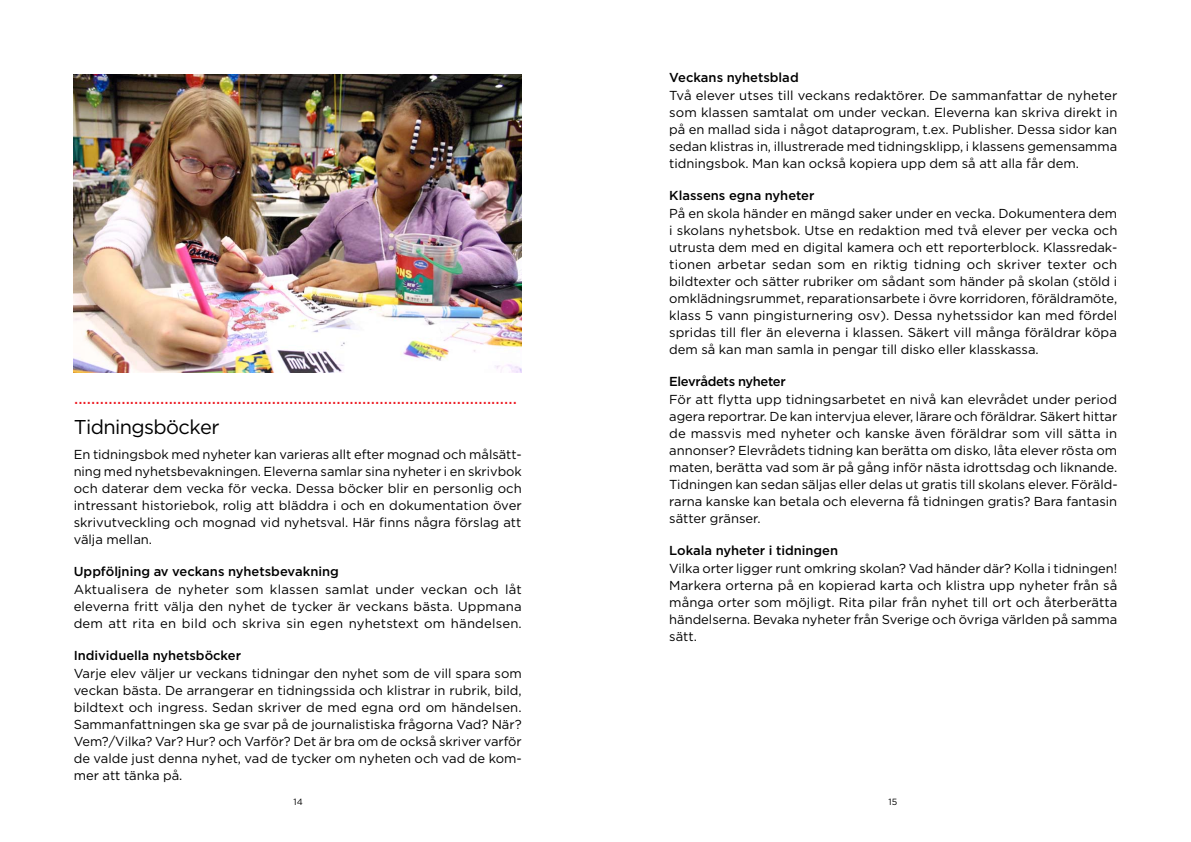
<style>
.page{position:relative;width:1191px;height:842px;background:#fff}
.page>*{position:absolute;margin:0;border:0;box-sizing:border-box;transform-origin:0 0}
.t1{font:20px "Gotham";color:#ed1c24}
.t2{font:20px "Gotham";letter-spacing:-.03em;color:#000}
.t3{font:13px/17px "Gotham";color:#000;text-align:justify}
.t4{font:500 13px "Gotham";color:#000}
.t5{font:500 13px "Gotham";letter-spacing:-.03em;color:#000}
.t6{font:9px "Gotham";color:#000}
</style>
<div class="page">
<img style="left:74px;top:74px;width:448px;height:299px">
<h1 class="t1" style="left:74px;top:385px;width:445px">.......................................................................................................</h1>
<h1 class="t2" style="left:74px;top:415px;width:147px">Tidningsböcker</h1>
<p class="t3" style="left:74px;top:446px;width:450px">En tidningsbok med nyheter kan varieras allt efter mognad och målsätt&shy;ning med nyhetsbevakningen. Eleverna samlar sina nyheter i en skrivbok och daterar dem vecka för vecka. Dessa böcker blir en personlig och intressant historiebok, rolig att bläddra i och en dokumentation över skrivutveckling och mognad vid nyhetsval. Här finns några förslag att välja mellan.</p>
<p class="t4" style="left:74px;top:564px;width:267px">Uppföljning av veckans nyhetsbevakning</p>
<p class="t3" style="left:74px;top:581px;width:449px">Aktualisera de nyheter som klassen samlat under veckan och låt eleverna fritt välja den nyhet de tycker är veckans bästa. Uppmana dem att rita en bild och skriva sin egen nyhetstext om händelsen.</p>
<p class="t4" style="left:74px;top:648px;width:169px">Individuella nyhetsböcker</p>
<p class="t3" style="left:74px;top:665px;width:450px">Varje elev väljer ur veckans tidningar den nyhet som de vill spara som veckan bästa. De arrangerar en tidningssida och klistrar in rubrik, bild, bildtext och ingress. Sedan skriver de med egna ord om händelsen.<br>Sammanfattningen ska ge svar på de journalistiska frågorna Vad? När?<br>Vem?/Vilka? Var? Hur? och Varför? Det är bra om de också skriver varför de valde just denna nyhet, vad de tycker om nyheten och vad de kom&shy;mer att tänka på.</p>
<p class="t4" style="left:669px;top:70px;width:131px">Veckans nyhetsblad</p>
<p class="t3" style="left:669px;top:87px;width:450px">Två elever utses till veckans redaktörer. De sammanfattar de nyheter som klassen samtalat om under veckan. Eleverna kan skriva direkt in på en mallad sida i något dataprogram, t.ex. Publisher. Dessa sidor kan sedan klistras in, illustrerade med tidningsklipp, i klassens gemensamma tidningsbok. Man kan också kopiera upp dem så att alla får dem.</p>
<p class="t4" style="left:669px;top:188px;width:147px">Klassens egna nyheter</p>
<p class="t3" style="left:669px;top:205px;width:450px">På en skola händer en mängd saker under en vecka. Dokumentera dem i skolans nyhetsbok. Utse en redaktion med två elever per vecka och utrusta dem med en digital kamera och ett reporterblock. Klassredak&shy;tionen arbetar sedan som en riktig tidning och skriver texter och bildtexter och sätter rubriker om sådant som händer på skolan (stöld i omklädningsrummet, reparationsarbete i övre korridoren, föräldramöte, klass 5 vann pingisturnering osv). Dessa nyhetssidor kan med fördel spridas till fler än eleverna i klassen. Säkert vill många föräldrar köpa dem så kan man samla in pengar till disko eller klasskassa.</p>
<p class="t5" style="left:669px;top:374px;width:118px">Elevrådets nyheter</p>
<p class="t3" style="left:669px;top:391px;width:449px">För att flytta upp tidningsarbetet en nivå kan elevrådet under period agera reportrar. De kan intervjua elever, lärare och föräldrar. Säkert hittar de massvis med nyheter och kanske även föräldrar som vill sätta in annonser? Elevrådets tidning kan berätta om disko, låta elever rösta om maten, berätta vad som är på gång inför nästa idrottsdag och liknande.<br>Tidningen kan sedan säljas eller delas ut gratis till skolans elever. Föräld&shy;rarna kanske kan betala och eleverna få tidningen gratis? Bara fantasin sätter gränser.</p>
<p class="t4" style="left:669px;top:543px;width:170px">Lokala nyheter i tidningen</p>
<p class="t3" style="left:669px;top:560px;width:449px">Vilka orter ligger runt omkring skolan? Vad händer där? Kolla i tidningen!<br>Markera orterna på en kopierad karta och klistra upp nyheter från så många orter som möjligt. Rita pilar från nyhet till ort och återberätta händelserna. Bevaka nyheter från Sverige och övriga världen på samma sätt.</p>
<p class="t6" style="left:293px;top:796px;width:11px">14</p>
<p class="t6" style="left:888px;top:796px;width:10px">15</p>
</div>
